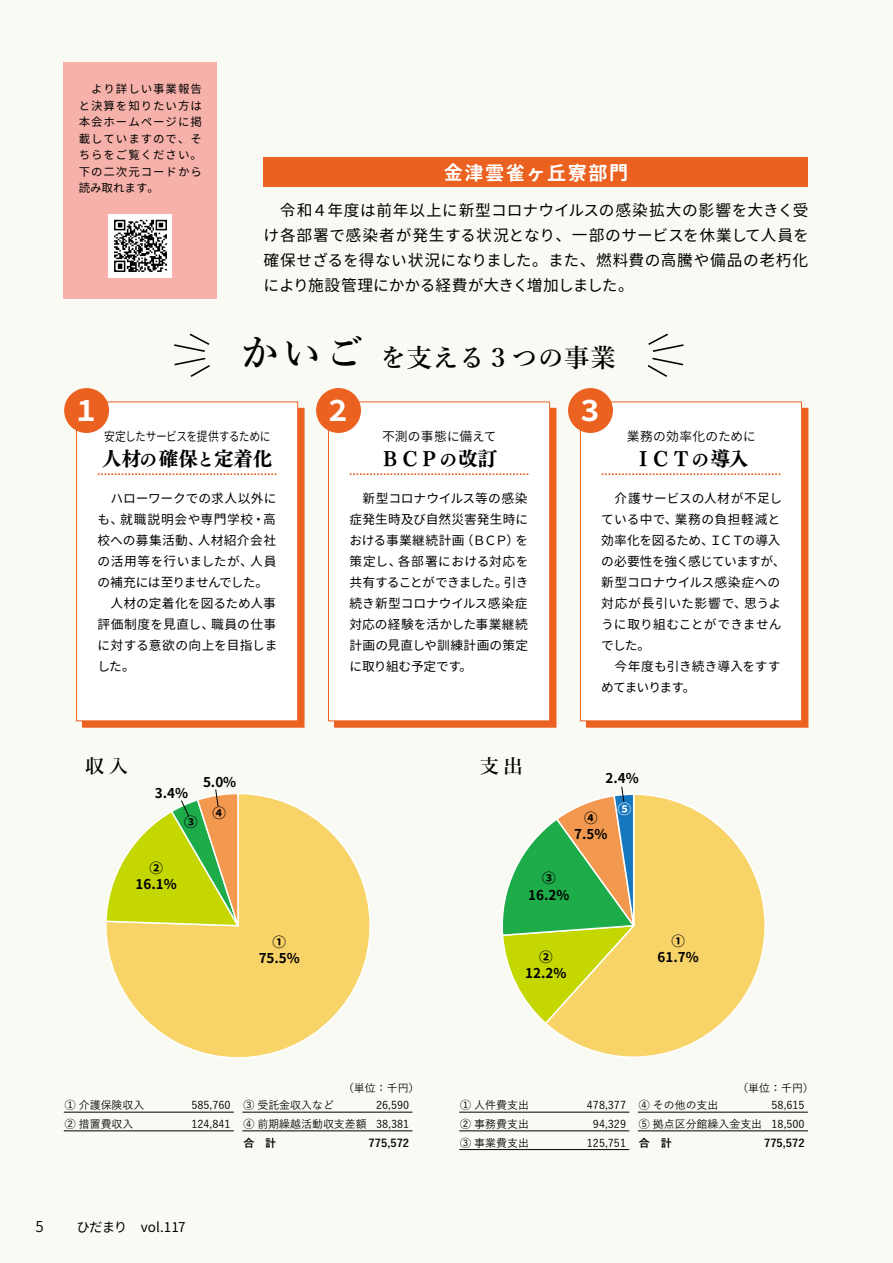
<style>
.page{position:relative;width:893px;height:1263px;background:#fafaf4}
.page>*{position:absolute;margin:0;border:0;box-sizing:border-box;transform-origin:0 0}
.t1{font:600 38.25px "Yu Min";color:#000}
.t2{font:700 29.7px "Source Han Code JP";color:#fff}
.t3{font:600 25.5px "Yu Min";letter-spacing:.03em;color:#000}
.t4{font:19.5px "UD Mincho Pr 6 N B";color:#000}
.t5{font:700 19.2px "Gen Jyuu Gothic L";letter-spacing:.08em;color:#fff}
.t6{font:600 19.2px "Yu Min";color:#000}
.t7{font:15.75px/25px "Gen Jyuu Gothic L";color:#000;text-align:justify}
.t8{font:15px "Gen Jyuu Gothic L";color:#000}
.t9{font:700 13.5px/16.2px "Gen Jyuu Gothic L";color:#000;text-align:center}
.t10{font:13.5px "Gen Jyuu Gothic L";letter-spacing:-.055em;color:#000}
.t11{font:700 13.5px "Gen Jyuu Gothic L";color:#fff}
.t12{font:12.75px/21px "Gen Jyuu Gothic L";color:#000}
.t13{font:12.75px/21px "Gen Jyuu Gothic L";letter-spacing:.025em;color:#000}
.t14{font:12.75px/21px "Gen Jyuu Gothic L";letter-spacing:.035em;color:#000;text-align:right}
.t15{font:12.75px "Gen Jyuu Gothic L";letter-spacing:-.05em;color:#000}
.t16{font:12.75px "Gen Jyuu Gothic L";letter-spacing:-.045em;color:#000;scale:.85 1}
.t17{font:12.75px "Gen Jyuu Gothic L";letter-spacing:.02em;color:#000}
.t18{font:12.75px "Gen Jyuu Gothic L";letter-spacing:.01em;color:#000}
.t19{font:12.75px "Gen Jyuu Gothic L";letter-spacing:-.025em;color:#000}
.t20{font:11.55px/16.5px "Gen Jyuu Gothic L";letter-spacing:.08em;color:#000;text-align:justify}
.t21{font:500 10.95px "Yu Go";color:#000}
.t22{font:700 10.95px "Yu Go";color:#000}
.s1{font-size:17.55px}
</style>
<div class="page">
<hr style="left:64px;top:1112px;width:170px;height:1px;background:#000">
<hr style="left:64px;top:1130px;width:170px;height:1px;background:#000">
<hr style="left:242px;top:1112px;width:170px;height:1px;background:#000">
<hr style="left:242px;top:1130px;width:170px;height:1px;background:#000">
<hr style="left:459px;top:1112px;width:170px;height:1px;background:#000">
<hr style="left:459px;top:1130px;width:170px;height:1px;background:#000">
<hr style="left:459px;top:1149px;width:170px;height:1px;background:#000">
<hr style="left:638px;top:1112px;width:170px;height:1px;background:#000">
<hr style="left:638px;top:1130px;width:170px;height:1px;background:#000">
<div style="left:264px;top:157px;width:544px;height:30px;background:#eb6120"></div>
<div style="left:83px;top:408px;width:221px;height:319px;background:#eb6120"></div>
<div style="left:77px;top:402px;width:221px;height:319px;background:#fff"></div>
<div style="left:76px;top:402px;width:222px;height:319px;border:1px solid #eb6120"></div>
<svg style="left:647px;top:333px;width:37px;height:44px"></svg>
<svg style="left:174px;top:333px;width:36px;height:44px"></svg>
<div style="left:64px;top:388px;width:45px;height:45px;background:#eb6120;border-radius:50%"></div>
<svg style="left:98px;top:473px;width:178px;height:2px"></svg>
<div style="left:335px;top:408px;width:221px;height:319px;background:#eb6120"></div>
<div style="left:328px;top:402px;width:222px;height:319px;background:#fff"></div>
<div style="left:328px;top:402px;width:222px;height:319px;border:1px solid #eb6120"></div>
<div style="left:316px;top:388px;width:45px;height:45px;background:#eb6120;border-radius:50%"></div>
<svg style="left:350px;top:473px;width:178px;height:2px"></svg>
<div style="left:587px;top:408px;width:221px;height:319px;background:#eb6120"></div>
<div style="left:580px;top:402px;width:221px;height:319px;background:#fff"></div>
<div style="left:580px;top:402px;width:222px;height:319px;border:1px solid #eb6120"></div>
<div style="left:568px;top:388px;width:45px;height:45px;background:#eb6120;border-radius:50%"></div>
<svg style="left:602px;top:473px;width:178px;height:2px"></svg>
<div style="left:64px;top:63px;width:153px;height:236px;background:#f5b1aa"></div>
<img style="left:108px;top:214px;width:64px;height:64px">
<svg style="left:549px;top:794px;width:216px;height:263px"></svg>
<div style="left:106px;top:793px;width:264px;height:265px;background:#f7d368;border-radius:132px"></div>
<svg style="left:502px;top:786px;width:135px;height:239px"></svg>
<svg style="left:106px;top:789px;width:138px;height:149px"></svg>
<p class="t20" style="left:79px;top:81px;width:125px">　より詳しい事業報告と決算を知りたい方は本会ホームページに掲載していますので、そちらをご覧ください。下の二次元コードから読み取れます。</p>
<h2 class="t2" style="left:76px;top:393px;width:21px">1</h2>
<h3 class="t5" style="left:444px;top:158px;width:186px">金津雲雀ヶ丘寮部門</h3>
<p class="t7" style="left:264px;top:197px;width:547px">　令和４年度は前年以上に新型コロナウイルスの感染拡大の影響を大きく受け各部署で感染者が発生する状況となり、一部のサービスを休業して人員を確保せざるを得ない状況になりました。また、燃料費の高騰や備品の老朽化により施設管理にかかる経費が大きく増加しました。</p>
<h1 class="t1" style="left:241px;top:332px;width:124px">かいご</h1>
<h2 class="t2" style="left:328px;top:393px;width:21px">2</h2>
<h3 class="t3" style="left:380px;top:343px;width:237px">を支える３つの事業</h3>
<h2 class="t2" style="left:580px;top:393px;width:21px">3</h2>
<p class="t16" style="left:104px;top:427px;width:197px">安定したサービスを提供するために</p>
<p class="t18" style="left:382px;top:427px;width:116px">不測の事態に備えて</p>
<p class="t17" style="left:627px;top:427px;width:131px">業務の効率化のために</p>
<h3 class="t4" style="left:102px;top:441px;width:172px">人材<span class="s1">の</span>確保<span class="s1">と</span>定着化</h3>
<h3 class="t4" style="left:380px;top:441px;width:118px">ＢＣＰ<span class="s1">の</span>改訂</h3>
<h3 class="t4" style="left:633px;top:441px;width:116px">ＩＣＴ<span class="s1">の</span>導入</h3>
<p class="t14" style="left:97px;top:488px;width:181px">　ハローワークでの求人以外に就職説明会や専門学校・高</p>
<p class="t12" style="left:97px;top:509px;width:27px">も、</p>
<p class="t13" style="left:97px;top:530px;width:105px">校への募集活動、</p>
<p class="t12" style="left:198px;top:530px;width:80px">人材紹介会社</p>
<p class="t14" style="left:97px;top:551px;width:157px">の活用等を行いましたが、</p>
<p class="t15" style="left:97px;top:573px;width:172px">の補充には至りませんでした。</p>
<p class="t12" style="left:97px;top:593px;width:180px">　人材の定着化を図るため人事</p>
<p class="t12" style="left:211px;top:614px;width:67px">職員の仕事</p>
<p class="t12" style="left:250px;top:551px;width:28px">人員</p>
<p class="t13" style="left:97px;top:614px;width:182px">評価制度を見直し、<br>に対する意欲の向上を目指しました。</p>
<p class="t12" style="left:349px;top:488px;width:180px;text-align:right">　新型コロナウイルス等の感染症発生時及び自然災害発生時にを</p>
<p class="t12" style="left:461px;top:530px;width:60px">（ＢＣＰ）</p>
<p class="t13" style="left:398px;top:530px;width:132px;text-indent:-48px">おける事業継続計画<br>各部署における対応を</p>
<p class="t12" style="left:349px;top:551px;width:54px">策定し、</p>
<p class="t12" style="left:349px;top:572px;width:180px">共有することができました。<br>続き新型コロナウイルス感染症対応の経験を活かした事業継続計画の見直しや訓練計画の策定に取り組む予定です。</p>
<p class="t12" style="left:504px;top:572px;width:26px">引き</p>
<p class="t13" style="left:601px;top:488px;width:182px;text-align:right">　介護サービスの人材が不足し業務の負担軽減と</p>
<p class="t12" style="left:601px;top:509px;width:78px">ている中で、</p>
<p class="t19" style="left:601px;top:531px;width:114px">効率化を図るため、</p>
<p class="t15" style="left:601px;top:552px;width:186px">の必要性を強く感じていますが、</p>
<p class="t12" style="left:601px;top:572px;width:180px">新型コロナウイルス感染症への</p>
<p class="t12" style="left:744px;top:593px;width:39px">思うよ</p>
<p class="t12" style="left:709px;top:530px;width:73px">ＩＣＴの導入</p>
<p class="t12" style="left:601px;top:593px;width:182px">対応が長引いた影響で、<br>うに取り組むことができませんでした。<br>　今年度も引き続き導入をすすめてまいります。</p>
<h3 class="t6" style="left:85px;top:755px;width:44px">収入</h3>
<p class="t9" style="left:155px;top:785px;width:35px">3.4%</p>
<p class="t9" style="left:203px;top:774px;width:35px">5.0%</p>
<p class="t9" style="left:184px;top:813px;width:15px">3</p>
<p class="t9" style="left:212px;top:804px;width:15px">4</p>
<h3 class="t6" style="left:480px;top:755px;width:44px">支出</h3>
<p class="t9" style="left:605px;top:769px;width:35px">2.4%</p>
<p class="t11" style="left:618px;top:799px;width:15px">5</p>
<p class="t9" style="left:574px;top:810px;width:35px">4<br>7.5%</p>
<p class="t9" style="left:136px;top:859px;width:43px">2<br>16.1%</p>
<p class="t9" style="left:528px;top:870px;width:43px">3<br>16.2%</p>
<p class="t9" style="left:259px;top:934px;width:43px">1<br>75.5%</p>
<p class="t9" style="left:525px;top:948px;width:43px">2<br>12.2%</p>
<p class="t9" style="left:657px;top:933px;width:43px">1<br>61.7%</p>
<p class="t21" style="left:65px;top:1095px;width:81px">① 介護保険収入</p>
<p class="t21" style="left:65px;top:1114px;width:70px">② 措置費収入</p>
<p class="t21" style="left:191px;top:1095px;width:41px">585,760</p>
<p class="t21" style="left:191px;top:1114px;width:41px">124,841</p>
<p class="t21" style="left:243px;top:1095px;width:92px">③ 受託金収入など</p>
<p class="t21" style="left:343px;top:1077px;width:78px">（単位：千円(</p>
<p class="t21" style="left:376px;top:1095px;width:35px">26,590</p>
<p class="t21" style="left:243px;top:1114px;width:125px">④ 前期繰越活動収支差額</p>
<p class="t21" style="left:376px;top:1114px;width:35px">38,381</p>
<p class="t22" style="left:243px;top:1137px;width:34px">合　計</p>
<p class="t22" style="left:369px;top:1137px;width:42px">775,572</p>
<p class="t8" style="left:36px;top:1216px;width:10px">5</p>
<p class="t10" style="left:77px;top:1217px;width:111px">ひだまり　vol.117</p>
<p class="t21" style="left:460px;top:1095px;width:70px">① 人件費支出</p>
<p class="t21" style="left:460px;top:1114px;width:70px">② 事務費支出</p>
<p class="t21" style="left:460px;top:1133px;width:70px">③ 事業費支出</p>
<p class="t21" style="left:737px;top:1077px;width:78px">（単位：千円(</p>
<p class="t21" style="left:587px;top:1095px;width:41px">478,377</p>
<p class="t21" style="left:639px;top:1095px;width:81px">④ その他の支出</p>
<p class="t21" style="left:771px;top:1095px;width:35px">58,615</p>
<p class="t21" style="left:593px;top:1114px;width:35px">94,329</p>
<p class="t21" style="left:639px;top:1114px;width:125px">⑤ 拠点区分館繰入金支出</p>
<p class="t21" style="left:771px;top:1114px;width:35px">18,500</p>
<p class="t21" style="left:587px;top:1133px;width:41px">125,751</p>
<p class="t22" style="left:639px;top:1137px;width:34px">合　計</p>
<p class="t22" style="left:764px;top:1137px;width:42px">775,572</p>
</div>
